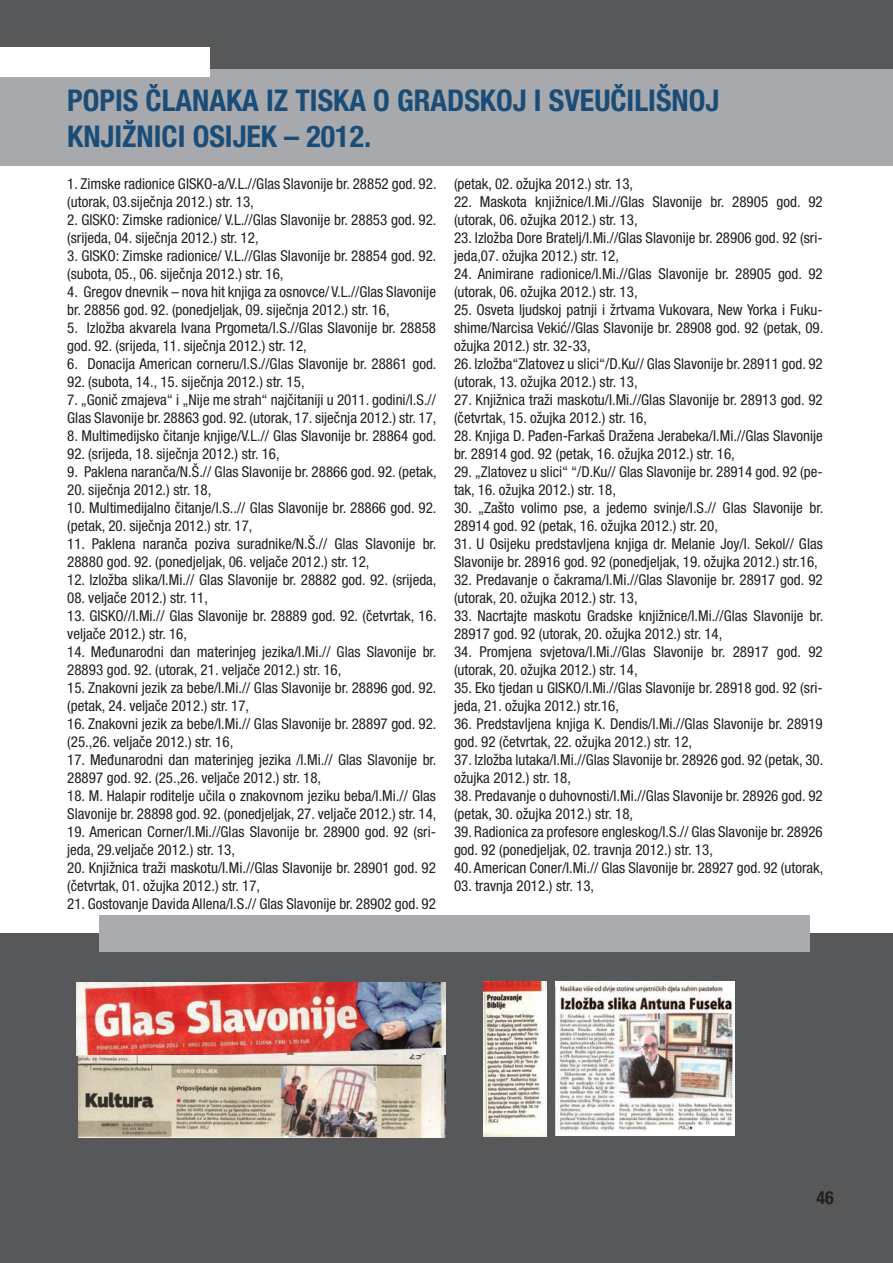
<style>
.page{position:relative;width:893px;height:1263px;background:#fff}
.page>*{position:absolute;margin:0;border:0;box-sizing:border-box;transform-origin:0 0}
.t1{font:700 condensed 30px/36px "Helvetica Neue LT Pro";color:#194d78}
.t2{font:700 condensed 18px "Helvetica Neue LT Pro";color:#231f20}
.t3{font:condensed 15px/18px "Helvetica Neue LT Pro";color:#231f20}
</style>
<div class="page">
<div style="left:1px;top:933px;width:892px;height:330px;background:#57585a"></div>
<div style="left:1px;top:64px;width:892px;height:102px;background:#a8a9ad"></div>
<div style="left:99px;top:915px;width:710px;height:36px;background:#aaabaf"></div>
<div style="left:0;top:0;width:893px;height:68px;background:#57585a"></div>
<div style="left:0;top:47px;width:209px;height:30px;background:#fff"></div>
<img style="left:76px;top:982px;width:369px;height:73px">
<img style="left:78px;top:1055px;width:367px;height:82px">
<img style="left:483px;top:981px;width:63px;height:155px">
<img style="left:556px;top:981px;width:179px;height:154px">
<h1 class="t1" style="left:67px;top:82px;width:654px">POPIS ČLANAKA IZ TISKA O GRADSKOJ I SVEUČILIŠNOJ<br>KNJIŽNICI OSIJEK – 2012.</h1>
<p class="t3" style="left:67px;top:175px;width:371px">1. Zimske radionice GISKO-a/V.L.//Glas Slavonije br. 28852 god. 92. (utorak, 03.siječnja 2012.) str. 13,</p>
<p class="t3" style="left:67px;top:211px;width:371px">2. GISKO: Zimske radionice/ V.L.//Glas Slavonije br. 28853 god. 92. (srijeda, 04. siječnja 2012.) str. 12,</p>
<p class="t3" style="left:67px;top:247px;width:371px">3. GISKO: Zimske radionice/ V.L.//Glas Slavonije br. 28854 god. 92. (subota, 05., 06. siječnja 2012.) str. 16,</p>
<p class="t3" style="left:67px;top:283px;width:370px">4. Gregov dnevnik – nova hit knjiga za osnovce/ V.L.//Glas Slavonije br. 28856 god. 92. (ponedjeljak, 09. siječnja 2012.) str. 16,</p>
<p class="t3" style="left:67px;top:319px;width:370px">5. Izložba akvarela Ivana Prgometa/I.S.//Glas Slavonije br. 28858 god. 92. (srijeda, 11. siječnja 2012.) str. 12,</p>
<p class="t3" style="left:67px;top:355px;width:371px">6. Donacija American corneru/I.S.//Glas Slavonije br. 28861 god.</p>
<p class="t3" style="left:67px;top:373px;width:239px">92. (subota, 14., 15. siječnja 2012.) str. 15,</p>
<p class="t3" style="left:67px;top:391px;width:371px">7. „Gonič zmajeva“ i „Nije me strah“ najčitaniji u 2011. godini/I.S.//<br>Glas Slavonije br. 28863 god. 92. (utorak, 17. siječnja 2012.) str. 17,</p>
<p class="t3" style="left:67px;top:427px;width:371px">8. Multimedijsko čitanje knjige/V.L.// Glas Slavonije br. 28864 god.</p>
<p class="t3" style="left:67px;top:445px;width:214px">92. (srijeda, 18. siječnja 2012.) str. 16,</p>
<p class="t3" style="left:67px;top:463px;width:371px">9. Paklena naranča/N.Š.// Glas Slavonije br. 28866 god. 92. (petak,</p>
<p class="t3" style="left:67px;top:481px;width:146px">20. siječnja 2012.) str. 18,</p>
<p class="t3" style="left:67px;top:499px;width:371px">10. Multimedijalno čitanje/I.S..// Glas Slavonije br. 28866 god. 92. (petak, 20. siječnja 2012.) str. 17,</p>
<p class="t3" style="left:67px;top:535px;width:371px">11. Paklena naranča poziva suradnike/N.Š.// Glas Slavonije br.<br>28880 god. 92. (ponedjeljak, 06. veljače 2012.) str. 12,</p>
<p class="t3" style="left:67px;top:571px;width:371px">12. Izložba slika/I.Mi.// Glas Slavonije br. 28882 god. 92. (srijeda,</p>
<p class="t3" style="left:67px;top:589px;width:142px">08. veljače 2012.) str. 11,</p>
<p class="t3" style="left:67px;top:607px;width:371px">13. GISKO//I.Mi.// Glas Slavonije br. 28889 god. 92. (četvrtak, 16. veljače 2012.) str. 16,</p>
<p class="t3" style="left:67px;top:643px;width:371px">14. Međunarodni dan materinjeg jezika/I.Mi.// Glas Slavonije br.<br>28893 god. 92. (utorak, 21. veljače 2012.) str. 16,</p>
<p class="t3" style="left:67px;top:679px;width:371px">15. Znakovni jezik za bebe/I.Mi.// Glas Slavonije br. 28896 god. 92. (petak, 24. veljače 2012.) str. 17,</p>
<p class="t3" style="left:67px;top:715px;width:371px">16. Znakovni jezik za bebe/I.Mi.// Glas Slavonije br. 28897 god. 92. (25.,26. veljače 2012.) str. 16,</p>
<p class="t3" style="left:67px;top:751px;width:371px">17. Međunarodni dan materinjeg jezika /I.Mi.// Glas Slavonije br.<br>28897 god. 92. (25.,26. veljače 2012.) str. 18,</p>
<p class="t3" style="left:67px;top:787px;width:371px">18. M. Halapir roditelje učila o znakovnom jeziku beba/I.Mi.// Glas<br>Slavonije br. 28898 god. 92. (ponedjeljak, 27. veljače 2012.) str. 14,</p>
<p class="t3" style="left:67px;top:823px;width:370px">19. American Corner/I.Mi.//Glas Slavonije br. 28900 god. 92 (sri&shy;jeda, 29.veljače 2012.) str. 13,</p>
<p class="t3" style="left:67px;top:859px;width:370px">20. Knjižnica traži maskotu/I.Mi.//Glas Slavonije br. 28901 god. 92 (četvrtak, 01. ožujka 2012.) str. 17,</p>
<p class="t3" style="left:67px;top:895px;width:370px">21. Gostovanje Davida Allena/I.S.// Glas Slavonije br. 28902 god. 92</p>
<p class="t3" style="left:454px;top:175px;width:181px">(petak, 02. ožujka 2012.) str. 13,</p>
<p class="t3" style="left:454px;top:193px;width:370px">22. Maskota knjižnice/I.Mi.//Glas Slavonije br. 28905 god. 92 (utorak, 06. ožujka 2012.) str. 13,</p>
<p class="t3" style="left:454px;top:229px;width:370px">23. Izložba Dore Bratelj/I.Mi.//Glas Slavonije br. 28906 god. 92 (sri&shy;jeda,07. ožujka 2012.) str. 12,</p>
<p class="t3" style="left:454px;top:265px;width:370px">24. Animirane radionice/I.Mi.//Glas Slavonije br. 28905 god. 92 (utorak, 06. ožujka 2012.) str. 13,</p>
<p class="t3" style="left:454px;top:301px;width:371px;text-align:justify">25. Osveta ljudskoj patnji i žrtvama Vukovara, New Yorka i Fuku&shy;shime/Narcisa Vekić//Glas Slavonije br. 28908 god. 92 (petak, 09. ožujka 2012.) str. 32-33,</p>
<p class="t3" style="left:454px;top:355px;width:370px">26. Izložba“Zlatovez u slici“/D.Ku// Glas Slavonije br. 28911 god. 92 (utorak, 13. ožujka 2012.) str. 13,</p>
<p class="t3" style="left:454px;top:391px;width:370px">27. Knjižnica traži maskotu/I.Mi.//Glas Slavonije br. 28913 god. 92 (četvrtak, 15. ožujka 2012.) str. 16,</p>
<p class="t3" style="left:454px;top:427px;width:370px">28. Knjiga D. Pađen-Farkaš Dražena Jerabeka/I.Mi.//Glas Slavonije br. 28914 god. 92 (petak, 16. ožujka 2012.) str. 16,</p>
<p class="t3" style="left:454px;top:463px;width:370px">29. „Zlatovez u slici“ “/D.Ku// Glas Slavonije br. 28914 god. 92 (pe&shy;tak, 16. ožujka 2012.) str. 18,</p>
<p class="t3" style="left:454px;top:499px;width:371px">30. „Zašto volimo pse, a jedemo svinje/I.S.// Glas Slavonije br.<br>28914 god. 92 (petak, 16. ožujka 2012.) str. 20,</p>
<p class="t3" style="left:454px;top:535px;width:370px">31. U Osijeku predstavljena knjiga dr. Melanie Joy/I. Sekol// Glas<br>Slavonije br. 28916 god. 92 (ponedjeljak, 19. ožujka 2012.) str.16,</p>
<p class="t3" style="left:454px;top:571px;width:370px">32. Predavanje o čakrama/I.Mi.//Glas Slavonije br. 28917 god. 92 (utorak, 20. ožujka 2012.) str. 13,</p>
<p class="t3" style="left:454px;top:607px;width:371px">33. Nacrtajte maskotu Gradske knjižnice/I.Mi.//Glas Slavonije br.<br>28917 god. 92 (utorak, 20. ožujka 2012.) str. 14,</p>
<p class="t3" style="left:454px;top:643px;width:370px">34. Promjena svjetova/I.Mi.//Glas Slavonije br. 28917 god. 92 (utorak, 20. ožujka 2012.) str. 14,</p>
<p class="t3" style="left:454px;top:679px;width:370px">35. Eko tjedan u GISKO/I.Mi.//Glas Slavonije br. 28918 god. 92 (sri&shy;jeda, 21. ožujka 2012.) str.16,</p>
<p class="t3" style="left:454px;top:715px;width:370px">36. Predstavljena knjiga K. Dendis/I.Mi.//Glas Slavonije br. 28919 god. 92 (četvrtak, 22. ožujka 2012.) str. 12,</p>
<p class="t3" style="left:454px;top:751px;width:371px">37. Izložba lutaka/I.Mi.//Glas Slavonije br. 28926 god. 92 (petak, 30. ožujka 2012.) str. 18,</p>
<p class="t3" style="left:454px;top:787px;width:370px">38. Predavanje o duhovnosti/I.Mi.//Glas Slavonije br. 28926 god. 92 (petak, 30. ožujka 2012.) str. 18,</p>
<p class="t3" style="left:454px;top:823px;width:370px">39. Radionica za profesore engleskog/I.S.// Glas Slavonije br. 28926 god. 92 (ponedjeljak, 02. travnja 2012.) str. 13,</p>
<p class="t3" style="left:454px;top:859px;width:371px">40. American Coner/I.Mi.// Glas Slavonije br. 28927 god. 92 (utorak,</p>
<p class="t3" style="left:454px;top:877px;width:142px">03. travnja 2012.) str. 13,</p>
<p class="t2" style="left:816px;top:1187px;width:19px">46</p>
</div>
